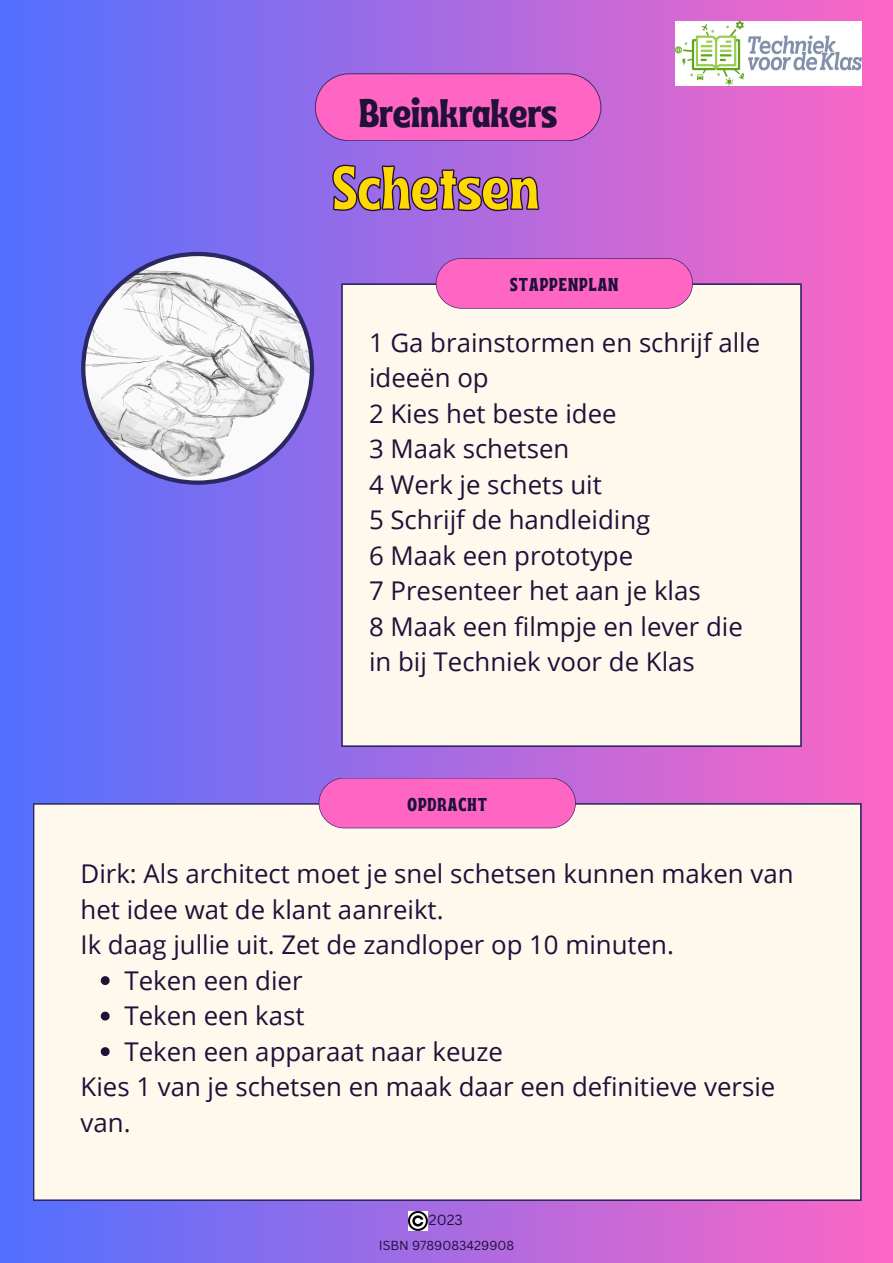
<style>
.page{position:relative;width:893px;height:1263px;background:#fff}
.page>*{position:absolute;margin:0;border:0;box-sizing:border-box;transform-origin:0 0}
.t1{font:61.35px "Ayr Tropika Island Int";color:#ffd900}
.t2{font:39.83px "Ayr Tropika Island Int";color:#201139}
.t3{font:25.8px/35.5px "Open Sans";color:#201139}
.t4{font:18.6px "Ayr Tropika Island Int";letter-spacing:.055em;color:#201139}
.t5{font:14.25px "Canva Sans";color:#201139}
.t6{font:12.75px "Canva Sans";color:#201139}
</style>
<div class="page">
<div style="left:0;top:0;width:893px;height:1263px;background:linear-gradient(to right,#5170ff,#fe66c5)"></div>
<div style="left:341px;top:283px;width:461px;height:464px;background:#fff9ed"></div>
<div style="left:33px;top:803px;width:828px;height:398px;background:#fff9ed"></div>
<svg style="left:319px;top:778px;width:257px;height:50px;background:#f867c3"></svg>
<svg style="left:315px;top:73px;width:286px;height:68px;background:#f464c2"></svg>
<svg style="left:81px;top:252px;width:233px;height:233px"></svg>
<img style="left:675px;top:22px;width:186px;height:64px">
<img style="left:408px;top:1211px;width:20px;height:19px">
<svg style="left:436px;top:258px;width:257px;height:51px;background:#f768c2"></svg>
<svg style="left:331px;top:164px;width:209px;height:48px;background:#8e5cc6"></svg>
<svg style="left:101px;top:976px;width:9px;height:9px"></svg>
<svg style="left:101px;top:1012px;width:9px;height:8px"></svg>
<svg style="left:101px;top:1047px;width:9px;height:9px"></svg>
<p class="t2" style="left:359px;top:75px;width:199px">Breinkrakers</p>
<h1 class="t1" style="left:332px;top:129px;width:208px">Schetsen</h1>
<h4 class="t4" style="left:510px;top:267px;width:110px">STAPPENPLAN</h4>
<h5 class="t3" style="left:369px;top:324px;width:393px">1 Ga brainstormen en schrijf alle ideeën op<br>2 Kies het beste idee<br>3 Maak schetsen<br>4 Werk je schets uit<br>5 Schrijf de handleiding<br>6 Maak een prototype<br>7 Presenteer het aan je klas<br>8 Maak een filmpje en lever die in bij Techniek voor de Klas</h5>
<h2 class="t4" style="left:407px;top:787px;width:81px">OPDRACHT</h2>
<h3 class="t3" style="left:81px;top:855px;width:714px">Dirk: Als architect moet je snel schetsen kunnen maken van het idee wat de klant aanreikt.<br>Ik daag jullie uit. Zet de zandloper op 10 minuten.</h3>
<p class="t3" style="left:124px;top:962px;width:180px">Teken een dier</p>
<p class="t3" style="left:124px;top:997px;width:182px">Teken een kast</p>
<p class="t3" style="left:124px;top:1033px;width:380px">Teken een apparaat naar keuze</p>
<h3 class="t3" style="left:81px;top:1068px;width:696px">Kies 1 van je schetsen en maak daar een definitieve versie van.</h3>
<h3 class="t5" style="left:429px;top:1209px;width:35px">2023</h3>
<p class="t6" style="left:379px;top:1237px;width:137px">ISBN 9789083429908</p>
</div>
